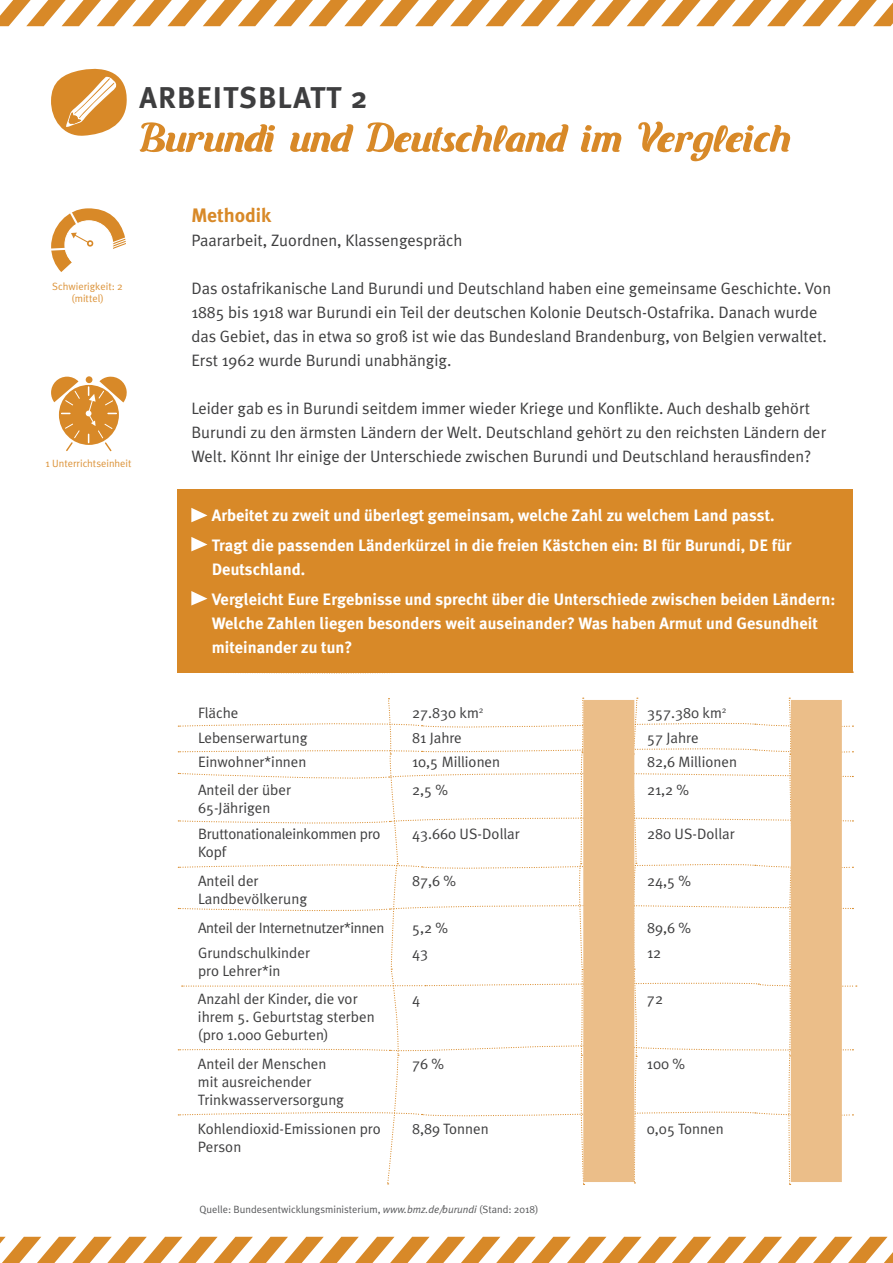
<style>
.page{position:relative;width:893px;height:1263px;background:#fff}
.page>*{position:absolute;margin:0;border:0;box-sizing:border-box;transform-origin:0 0}
.t1{font:52.5px "Carten";color:#d88928}
.t2{font:700 30px "Meta";letter-spacing:.05em;color:#3e3e3f}
.t3{font:700 19.5px "Meta";color:#d88928}
.t4{font:16.5px/24px "Meta Plus Normal";color:#3e3e3f}
.t5{font:700 16.5px/30px "Meta Plus";color:#fff}
.t6{font:15px/18px "Meta Plus Normal";color:#3e3e3f}
.t7{font:15px/18px "Meta Plus Normal";letter-spacing:-.02em;color:#3e3e3f}
.t8{font:10.5px "Meta Plus Normal";color:#57585a}
.t9{font:10.5px/12.6px "Meta Plus Normal";color:#dc9339;text-align:center}
.s1{font-style:italic}
</style>
<div class="page">
<svg style="left:0;top:0;width:893px;height:26px"></svg>
<svg style="left:0;top:1237px;width:893px;height:26px"></svg>
<div style="left:178px;top:489px;width:675px;height:184px;background:#d88928"></div>
<svg style="left:240px;top:673px;width:150px;height:1px"></svg>
<svg style="left:178px;top:698px;width:679px;height:487px"></svg>
<svg style="left:51px;top:376px;width:76px;height:76px"></svg>
<svg style="left:51px;top:68px;width:76px;height:68px"></svg>
<svg style="left:51px;top:208px;width:75px;height:64px"></svg>
<svg style="left:191px;top:508px;width:16px;height:14px"></svg>
<svg style="left:191px;top:537px;width:16px;height:14px"></svg>
<svg style="left:191px;top:591px;width:16px;height:14px"></svg>
<svg style="left:583px;top:700px;width:259px;height:482px"></svg>
<h2 class="t2" style="left:139px;top:80px;width:230px">ARBEITSBLATT 2</h2>
<h1 class="t1" style="left:139px;top:102px;width:653px">Burundi und Deutschland im Vergleich</h1>
<p class="t9" style="left:52px;top:280px;width:72px">Schwierigkeit: 2 (mittel)</p>
<p class="t9" style="left:45px;top:457px;width:88px">1 Unterrichtseinheit</p>
<p class="t3" style="left:191px;top:204px;width:82px">METHODIK</p>
<p class="t4" style="left:191px;top:228px;width:273px">Paararbeit, Zuordnen, Klassengespräch</p>
<p class="t4" style="left:191px;top:276px;width:641px">Das ostafrikanische Land Burundi und Deutschland haben eine gemeinsame Geschichte. Von 1885 bis 1918 war Burundi ein Teil der deutschen Kolonie Deutsch-Ostafrika. Danach wurde das Gebiet, das in etwa so groß ist wie das Bundesland Brandenburg, von Belgien verwaltet.<br>Erst 1962 wurde Burundi unabhängig.</p>
<p class="t4" style="left:191px;top:396px;width:636px">Leider gab es in Burundi seitdem immer wieder Kriege und Konflikte. Auch deshalb gehört<br>Burundi zu den ärmsten Ländern der Welt. Deutschland gehört zu den reichsten Ländern der<br>Welt. Könnt Ihr einige der Unterschiede zwischen Burundi und Deutschland herausfinden?</p>
<p class="t5" style="left:212px;top:500px;width:581px">Arbeitet zu zweit und überlegt gemeinsam, welche Zahl zu welchem Land passt.<br>Tragt die passenden Länderkürzel in die freien Kästchen ein: BI für Burundi, DE für</p>
<p class="t5" style="left:212px;top:554px;width:625px">Deutschland.<br>Vergleicht Eure Ergebnisse und sprecht über die Unterschiede zwischen beiden Ländern:</p>
<p class="t5" style="left:212px;top:611px;width:608px;line-height:24px">Welche Zahlen liegen besonders weit auseinander? Was haben Armut und Gesundheit miteinander zu tun?</p>
<p class="t6" style="left:198px;top:703px;width:42px">Fläche</p>
<p class="t6" style="left:412px;top:703px;width:73px">27.830 km<sup>2</sup></p>
<p class="t6" style="left:647px;top:703px;width:81px">357.380 km<sup>2</sup></p>
<p class="t6" style="left:198px;top:729px;width:111px">Lebenserwartung</p>
<p class="t6" style="left:412px;top:729px;width:51px">81 Jahre</p>
<p class="t6" style="left:647px;top:729px;width:53px">57 Jahre</p>
<p class="t6" style="left:198px;top:753px;width:110px">Einwohner*innen</p>
<p class="t6" style="left:412px;top:753px;width:90px">10,5 Millionen</p>
<p class="t6" style="left:647px;top:753px;width:91px">82,6 Millionen</p>
<p class="t6" style="left:198px;top:780px;width:94px">Anteil der über<br>65-Jährigen</p>
<p class="t6" style="left:412px;top:780px;width:37px">2,5 %</p>
<p class="t6" style="left:647px;top:780px;width:44px">21,2 %</p>
<p class="t7" style="left:198px;top:825px;width:184px">Bruttonationaleinkommen pro<br>Kopf</p>
<p class="t6" style="left:412px;top:825px;width:109px">43.660 US-Dollar</p>
<p class="t6" style="left:647px;top:825px;width:89px">280 US-Dollar</p>
<p class="t6" style="left:198px;top:871px;width:111px">Anteil der<br>Landbevölkerung</p>
<p class="t6" style="left:412px;top:871px;width:45px">87,6 %</p>
<p class="t6" style="left:647px;top:871px;width:45px">24,5 %</p>
<p class="t7" style="left:198px;top:918px;width:188px">Anteil der Internetnutzer*innen</p>
<p class="t6" style="left:412px;top:918px;width:37px">5,2 %</p>
<p class="t6" style="left:647px;top:918px;width:45px">89,6 %</p>
<p class="t6" style="left:198px;top:943px;width:114px">Grundschulkinder pro Lehrer*in</p>
<p class="t6" style="left:412px;top:943px;width:18px">43</p>
<p class="t6" style="left:647px;top:943px;width:16px">12</p>
<p class="t6" style="left:198px;top:990px;width:178px">Anzahl der Kinder, die vor ihrem 5. Geburtstag sterben (pro 1.000 Geburten)</p>
<p class="t6" style="left:412px;top:990px;width:10px">4</p>
<p class="t6" style="left:647px;top:990px;width:18px">72</p>
<p class="t6" style="left:198px;top:1054px;width:148px">Anteil der Menschen mit ausreichender<br>Trinkwasserversorgung</p>
<p class="t6" style="left:412px;top:1054px;width:33px">76 %</p>
<p class="t6" style="left:647px;top:1054px;width:40px">100 %</p>
<p class="t6" style="left:198px;top:1120px;width:184px">Kohlendioxid-Emissionen pro<br>Person</p>
<p class="t6" style="left:412px;top:1120px;width:78px">8,89 Tonnen</p>
<p class="t6" style="left:647px;top:1120px;width:78px">0,05 Tonnen</p>
<p class="t8" style="left:199px;top:1204px;width:341px">Quelle: Bundesentwicklungsministerium, <span class="s1">www.bmz.de/burundi</span> (Stand: 2018)</p>
</div>
